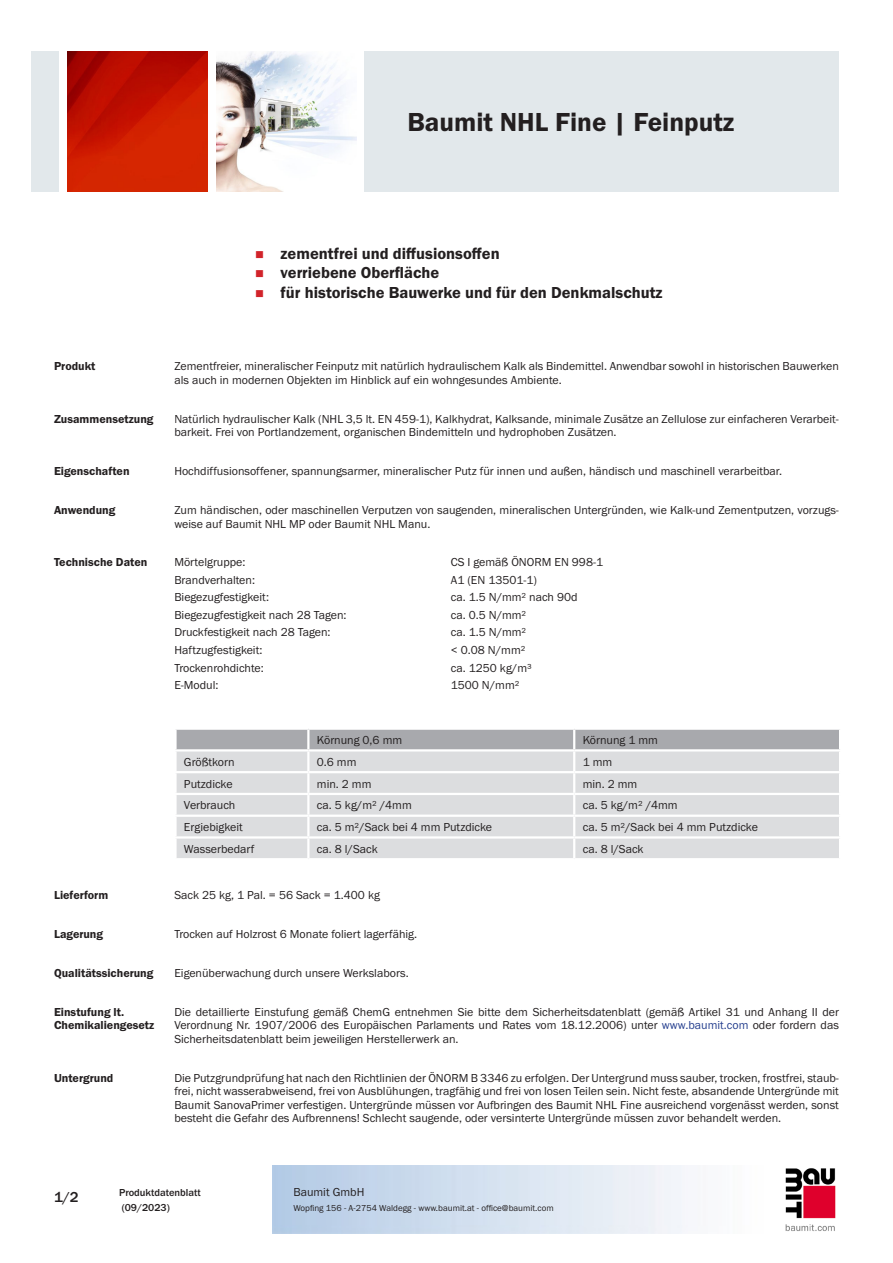
<style>
.page{position:relative;width:893px;height:1263px;background:#fff}
.page>*{position:absolute;margin:0;border:0;box-sizing:border-box;transform-origin:0 0}
.PDS_Produktname{font:27px "BM Franklin Gothic URW Dem";color:#231f20}
.t1{font:16.5px "BM Franklin Gothic URW Dem";color:#231f20}
.t2{font:500 15px "BM Franklin Gothic URW";color:#231f20}
.PDS_Standard{font:12px/13.5px "BM Franklin Gothic URW Boo";color:#231f20}
.PDS_Standard_linksbü{font:12px "BM Franklin Gothic URW Boo";color:#231f20}
.PDS_Header{font:12px/13.5px "BM Franklin Gothic URW Dem";color:#231f20}
.t3{font:500 10.5px/15px "BM Franklin Gothic URW";color:#231f20}
.t4{font:9px "BM Franklin Gothic URW Boo";color:#231f20}
.s1{color:#253f8e}
</style>
<div class="page">
<img style="left:785px;top:1168px;width:51px;height:63px">
<div style="left:32px;top:51px;width:27px;height:140px;background:#e2e8eb"></div>
<img style="left:68px;top:52px;width:140px;height:139px">
<img style="left:216px;top:51px;width:141px;height:140px">
<div style="left:365px;top:51px;width:474px;height:140px;background:#e2e8eb"></div>
<div style="left:177px;top:751px;width:662px;height:107px;background:#dcdddf"></div>
<div style="left:176px;top:729px;width:664px;height:20px;background:#a8a9ad"></div>
<hr style="left:307px;top:751px;width:2px;height:20px;background:#fff">
<hr style="left:573px;top:751px;width:2px;height:20px;background:#fff">
<hr style="left:174px;top:771px;width:134px;height:2px;background:#fff">
<hr style="left:308px;top:771px;width:266px;height:2px;background:#fff">
<hr style="left:307px;top:773px;width:2px;height:20px;background:#fff">
<hr style="left:574px;top:771px;width:267px;height:2px;background:#fff">
<hr style="left:573px;top:773px;width:2px;height:20px;background:#fff">
<hr style="left:174px;top:793px;width:134px;height:2px;background:#fff">
<hr style="left:308px;top:793px;width:266px;height:2px;background:#fff">
<hr style="left:574px;top:793px;width:267px;height:2px;background:#fff">
<hr style="left:174px;top:814px;width:134px;height:3px;background:#fff">
<hr style="left:308px;top:814px;width:266px;height:3px;background:#fff">
<svg style="left:307px;top:795px;width:2px;height:41px"></svg>
<hr style="left:574px;top:814px;width:267px;height:3px;background:#fff">
<svg style="left:573px;top:795px;width:2px;height:41px"></svg>
<hr style="left:174px;top:836px;width:134px;height:2px;background:#fff">
<hr style="left:308px;top:836px;width:266px;height:2px;background:#fff">
<hr style="left:307px;top:838px;width:2px;height:20px;background:#fff">
<hr style="left:574px;top:836px;width:267px;height:2px;background:#fff">
<hr style="left:573px;top:838px;width:2px;height:20px;background:#fff">
<p class="PDS_Produktname" style="left:407px;top:106px;width:329px">Baumit NHL Fine | Feinputz</p>
<p class="t1" style="left:281px;top:243px;width:221px">zementfrei und diffusionsoffen</p>
<p class="t1" style="left:281px;top:263px;width:160px">verriebene Oberfläche</p>
<p class="t1" style="left:281px;top:282px;width:383px">für historische Bauwerke und für den Denkmalschutz</p>
<p class="PDS_Header" style="left:54px;top:360px;width:43px">Produkt</p>
<p class="PDS_Standard" style="left:174px;top:360px;width:666px">Zementfreier, mineralischer Feinputz mit natürlich hydraulischem Kalk als Bindemittel. Anwendbar sowohl in historischen Bauwerken als auch in modernen Objekten im Hinblick auf ein wohngesundes Ambiente.</p>
<p class="PDS_Header" style="left:54px;top:412px;width:101px">Zusammensetzung</p>
<p class="PDS_Standard" style="left:174px;top:412px;width:666px">Natürlich hydraulischer Kalk (NHL 3,5 lt. EN 459-1), Kalkhydrat, Kalksande, minimale Zusätze an Zellulose zur einfacheren Verarbeit&shy;barkeit. Frei von Portlandzement, organischen Bindemitteln und hydrophoben Zusätzen.</p>
<p class="PDS_Header" style="left:54px;top:465px;width:77px">Eigenschaften</p>
<p class="PDS_Standard" style="left:174px;top:465px;width:609px">Hochdiffusionsoffener, spannungsarmer, mineralischer Putz für innen und außen, händisch und maschinell verarbeitbar.</p>
<p class="PDS_Header" style="left:54px;top:503px;width:63px">Anwendung</p>
<p class="PDS_Standard" style="left:174px;top:503px;width:666px">Zum händischen, oder maschinellen Verputzen von saugenden, mineralischen Untergründen, wie Kalk-und Zementputzen, vorzugs&shy;weise auf Baumit NHL MP oder Baumit NHL Manu.</p>
<p class="PDS_Header" style="left:54px;top:556px;width:95px">Technische Daten</p>
<p class="PDS_Standard_linksbü" style="left:174px;top:555px;width:73px">Mörtelgruppe:</p>
<p class="PDS_Standard_linksbü" style="left:451px;top:555px;width:154px">CS I gemäß ÖNORM EN 998-1</p>
<p class="PDS_Standard_linksbü" style="left:174px;top:572px;width:82px">Brandverhalten:</p>
<p class="PDS_Standard_linksbü" style="left:451px;top:572px;width:88px">A1 (EN 13501-1)</p>
<p class="PDS_Standard_linksbü" style="left:174px;top:590px;width:96px">Biegezugfestigkeit:</p>
<p class="PDS_Standard_linksbü" style="left:451px;top:590px;width:128px">ca. 1.5 N/mm² nach 90d</p>
<p class="PDS_Standard_linksbü" style="left:174px;top:607px;width:174px">Biegezugfestigkeit nach 28 Tagen:</p>
<p class="PDS_Standard_linksbü" style="left:451px;top:607px;width:77px">ca. 0.5 N/mm²</p>
<p class="PDS_Standard_linksbü" style="left:174px;top:625px;width:158px">Druckfestigkeit nach 28 Tagen:</p>
<p class="PDS_Standard_linksbü" style="left:451px;top:625px;width:77px">ca. 1.5 N/mm²</p>
<p class="PDS_Standard_linksbü" style="left:174px;top:642px;width:90px">Haftzugfestigkeit:</p>
<p class="PDS_Standard_linksbü" style="left:451px;top:642px;width:76px">&lt; 0.08 N/mm²</p>
<p class="PDS_Standard_linksbü" style="left:174px;top:660px;width:91px">Trockenrohdichte:</p>
<p class="PDS_Standard_linksbü" style="left:451px;top:660px;width:83px">ca. 1250 kg/m³</p>
<p class="PDS_Standard_linksbü" style="left:174px;top:677px;width:46px">E-Modul:</p>
<p class="PDS_Standard_linksbü" style="left:451px;top:677px;width:70px">1500 N/mm²</p>
<p class="PDS_Standard_linksbü" style="left:317px;top:732px;width:87px">Körnung 0,6 mm</p>
<p class="PDS_Standard_linksbü" style="left:583px;top:732px;width:77px">Körnung 1 mm</p>
<p class="PDS_Standard_linksbü" style="left:184px;top:754px;width:52px">Größtkorn</p>
<p class="PDS_Standard_linksbü" style="left:317px;top:754px;width:41px">0.6 mm</p>
<p class="PDS_Standard_linksbü" style="left:583px;top:754px;width:31px">1 mm</p>
<p class="PDS_Standard_linksbü" style="left:184px;top:776px;width:50px">Putzdicke</p>
<p class="PDS_Standard_linksbü" style="left:317px;top:776px;width:56px">min. 2 mm</p>
<p class="PDS_Standard_linksbü" style="left:583px;top:776px;width:56px">min. 2 mm</p>
<p class="PDS_Standard_linksbü" style="left:184px;top:798px;width:53px">Verbrauch</p>
<p class="PDS_Standard_linksbü" style="left:317px;top:798px;width:96px">ca. 5 kg/m² /4mm</p>
<p class="PDS_Standard_linksbü" style="left:583px;top:798px;width:96px">ca. 5 kg/m² /4mm</p>
<p class="PDS_Standard_linksbü" style="left:184px;top:820px;width:60px">Ergiebigkeit</p>
<p class="PDS_Standard_linksbü" style="left:317px;top:820px;width:177px">ca. 5 m²/Sack bei 4 mm Putzdicke</p>
<p class="PDS_Standard_linksbü" style="left:583px;top:820px;width:177px">ca. 5 m²/Sack bei 4 mm Putzdicke</p>
<p class="PDS_Standard_linksbü" style="left:184px;top:841px;width:72px">Wasserbedarf</p>
<p class="PDS_Standard_linksbü" style="left:317px;top:841px;width:62px">ca. 8 l/Sack</p>
<p class="PDS_Standard_linksbü" style="left:583px;top:841px;width:62px">ca. 8 l/Sack</p>
<p class="PDS_Header" style="left:54px;top:889px;width:56px">Lieferform</p>
<p class="PDS_Standard" style="left:174px;top:889px;width:207px">Sack 25 kg, 1 Pal. = 56 Sack = 1.400 kg</p>
<p class="PDS_Header" style="left:54px;top:928px;width:51px">Lagerung</p>
<p class="PDS_Standard" style="left:174px;top:928px;width:244px">Trocken auf Holzrost 6 Monate foliert lagerfähig.</p>
<p class="PDS_Header" style="left:54px;top:966px;width:101px">Qualitätssicherung</p>
<p class="PDS_Standard" style="left:174px;top:966px;width:236px">Eigenüberwachung durch unsere Werkslabors.</p>
<p class="PDS_Header" style="left:54px;top:1005px;width:102px">Einstufung lt.<br>Chemikaliengesetz</p>
<p class="PDS_Standard" style="left:174px;top:1005px;width:666px;text-align:justify">Die detaillierte Einstufung gemäß ChemG entnehmen Sie bitte dem Sicherheitsdatenblatt (gemäß Artikel 31 und Anhang II der Verordnung Nr. 1907/2006 des Europäischen Parlaments und Rates vom 18.12.2006) unter <span class="s1">www.baumit.com</span> oder fordern das Sicherheitsdatenblatt beim jeweiligen Herstellerwerk an.</p>
<p class="PDS_Header" style="left:54px;top:1071px;width:61px">Untergrund</p>
<p class="PDS_Standard" style="left:174px;top:1071px;width:666px;text-align:justify">Die Putzgrundprüfung hat nach den Richtlinien der ÖNORM B 3346 zu erfolgen. Der Untergrund muss sauber, trocken, frostfrei, staub&shy;frei, nicht wasserabweisend, frei von Ausblühungen, tragfähig und frei von losen Teilen sein. Nicht feste, absandende Untergründe mit Baumit SanovaPrimer verfestigen. Untergründe müssen vor Aufbringen des Baumit NHL Fine ausreichend vorgenässt werden, sonst besteht die Gefahr des Aufbrennens! Schlecht saugende, oder versinterte Untergründe müssen zuvor behandelt werden.</p>
<p class="t2" style="left:54px;top:1188px;width:26px">1/2</p>
<p class="t3" style="left:119px;top:1185px;width:83px">Produktdatenblatt (09/2023)</p>
<p class="PDS_Standard" style="left:293px;top:1185px;width:73px">Baumit GmbH</p>
<p class="t4" style="left:293px;top:1202px;width:262px">Wopfing 156 - A-2754 Waldegg - www.baumit.at - office@baumit.com</p>
</div>
